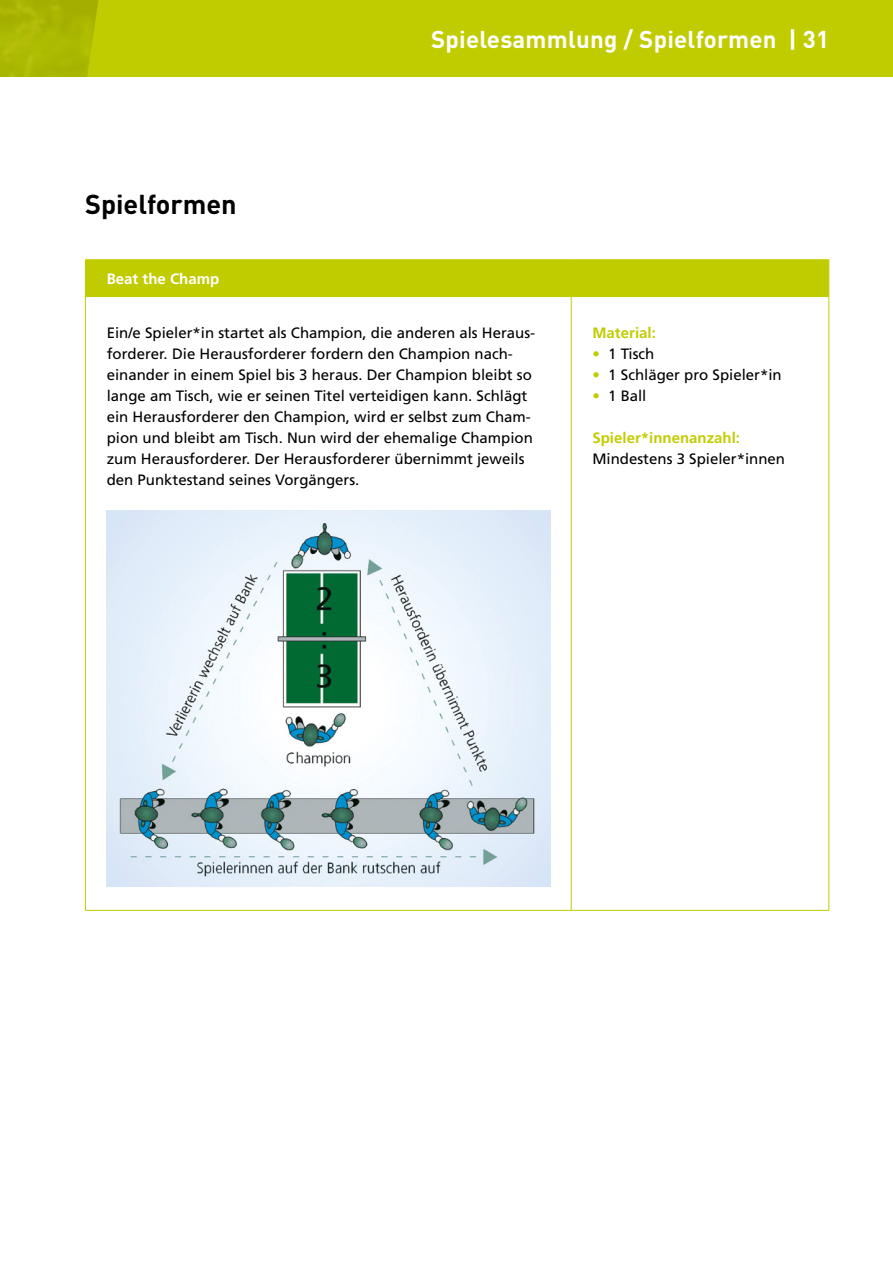
<style>
.page{position:relative;width:893px;height:1263px;background:#fff}
.page>*{position:absolute;margin:0;border:0;box-sizing:border-box;transform-origin:0 0}
.t1{font:700 27px "DIN";color:#000}
.t2{font:700 24px "DIN";letter-spacing:.01em;color:#fff}
.t3{font:15px/21px "Frutiger";color:#000}
.t4{font:700 15px "Frutiger";color:#c1cc00}
.t5{font:700 15px "Frutiger";color:#fff}
.s1{color:#c1cc00}
</style>
<div class="page">
<div style="left:0;top:0;width:893px;height:77px;background:#c1cc00"></div>
<img style="left:0;top:0;width:99px;height:77px">
<div style="left:86px;top:260px;width:742px;height:36px;background:#c1cc00"></div>
<hr style="left:85px;top:260px;width:1px;height:36px;background:#c1cc00">
<hr style="left:85px;top:259px;width:486px;height:1px;background:#c1cc00">
<hr style="left:571px;top:259px;width:258px;height:1px;background:#c1cc00">
<hr style="left:828px;top:260px;width:1px;height:36px;background:#c1cc00">
<hr style="left:85px;top:297px;width:1px;height:613px;background:#c1cc00">
<hr style="left:85px;top:296px;width:486px;height:1px;background:#c1cc00">
<hr style="left:85px;top:910px;width:486px;height:1px;background:#c1cc00">
<hr style="left:571px;top:297px;width:1px;height:613px;background:#c1cc00">
<hr style="left:571px;top:296px;width:258px;height:1px;background:#c1cc00">
<hr style="left:828px;top:297px;width:1px;height:613px;background:#c1cc00">
<hr style="left:571px;top:910px;width:258px;height:1px;background:#c1cc00">
<img style="left:106px;top:510px;width:445px;height:376px">
<h1 class="t1" style="left:85px;top:186px;width:153px">Spielformen</h1>
<h2 class="t2" style="left:431px;top:24px;width:400px">Spielesammlung / Spielformen | 31</h2>
<p class="t5" style="left:107px;top:270px;width:114px">Beat the Champ</p>
<p class="t3" style="left:107px;top:322px;width:430px">Ein/e Spieler*in startet als Champion, die anderen als Heraus&shy;forderer. Die Herausforderer fordern den Champion nach&shy;einander in einem Spiel bis 3 heraus. Der Champion bleibt so lange am Tisch, wie er seinen Titel verteidigen kann. Schlägt ein Herausforderer den Champion, wird er selbst zum Cham&shy;pion und bleibt am Tisch. Nun wird der ehemalige Champion zum Herausforderer. Der Herausforderer übernimmt jeweils den Punktestand seines Vorgängers.</p>
<p class="t4" style="left:592px;top:324px;width:65px">Material:</p>
<p class="t3" style="left:592px;top:343px;width:63px"><span class="s1">•</span> 1 Tisch</p>
<p class="t3" style="left:592px;top:364px;width:191px"><span class="s1">•</span> 1 Schläger pro Spieler*in</p>
<p class="t3" style="left:592px;top:385px;width:55px"><span class="s1">•</span> 1 Ball</p>
<p class="t4" style="left:592px;top:429px;width:149px">Spieler*innenanzahl:</p>
<p class="t3" style="left:592px;top:448px;width:194px">Mindestens 3 Spieler*innen</p>
</div>
